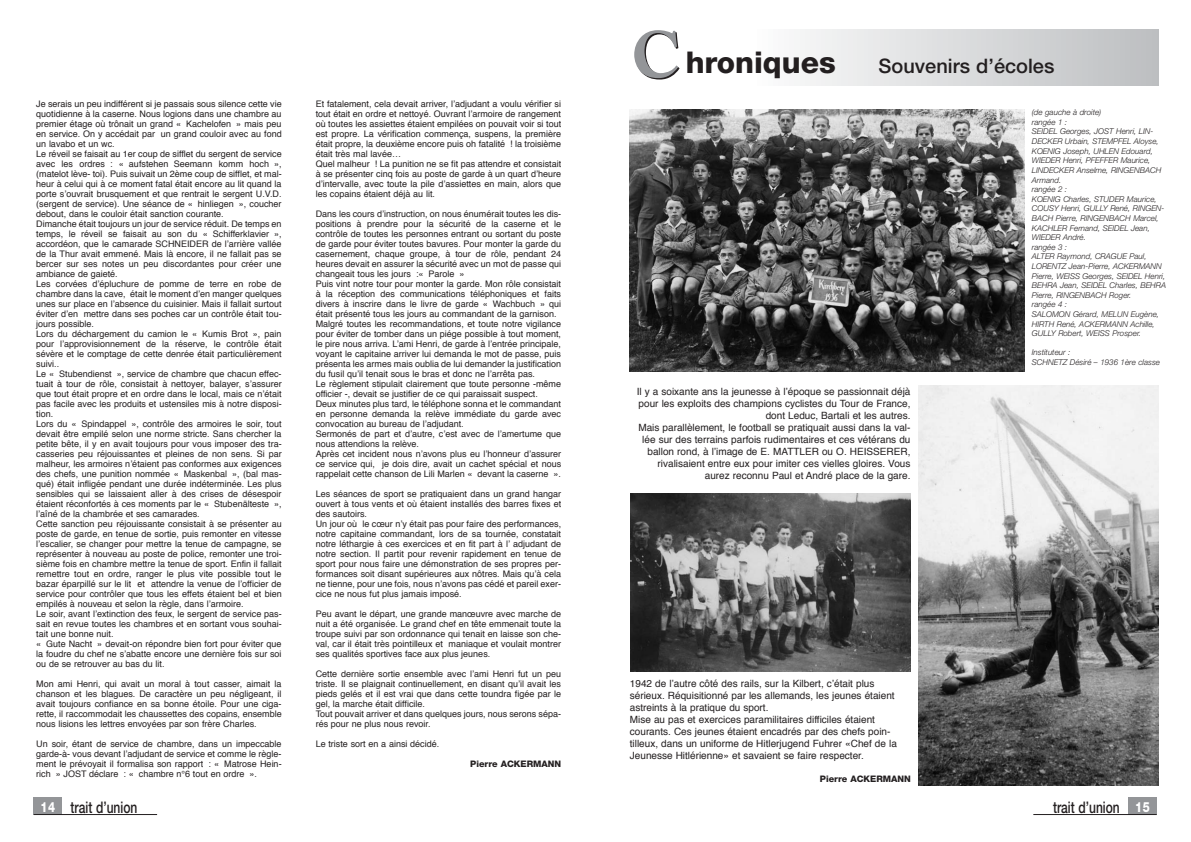
<style>
.page{position:relative;width:1191px;height:842px;background:#fff}
.page>*{position:absolute;margin:0;border:0;box-sizing:border-box;transform-origin:0 0}
.t1{font:800 30px "Helvetica Neue";color:#231f20}
.t2{font:500 20px "Helvetica Neue";color:#231f20}
.t3{font:500 16px "Helvetica Neue";color:#231f20;scale:.75 1}
.t4{font:10px/12px "Helvetica";color:#231f20;text-align:right}
.t5{font:9px/10px "Helvetica";color:#231f20}
.t6{font:800 9px "Helvetica Neue";color:#231f20}
.t7{font:italic 300 8px/9.6px "Helvetica Neue";color:#231f20}
.s1{font-family:"Adobe Caslon";font-weight:700;font-size:65px;color:#939598}
.s2{font-weight:800;font-size:14px;color:#fff}
</style>
<div class="page">
<img style="left:629px;top:110px;width:395px;height:261px">
<div style="left:1128px;top:797px;width:28px;height:17px;background:#939598"></div>
<hr style="left:1033px;top:814px;width:123px;height:1px;background:#231f20">
<div style="left:34px;top:797px;width:28px;height:17px;background:#939598"></div>
<hr style="left:34px;top:814px;width:123px;height:1px;background:#231f20">
<img style="left:918px;top:385px;width:240px;height:400px">
<img style="left:631px;top:493px;width:279px;height:178px">
<div style="left:754px;top:29px;width:404px;height:57px;background:linear-gradient(to right,#fcfcfc,#bdbfc1)"></div>
<p class="t5" style="left:36px;top:100px;width:247px">Je serais un peu indifférent si je passais sous silence cette vie quotidienne à la caserne. Nous logions dans une chambre au premier étage où trônait un grand « Kachelofen » mais peu en service. On y accédait par un grand couloir avec au fond un lavabo et un wc.<br>Le réveil se faisait au 1er coup de sifflet du sergent de service avec les ordres : « aufstehen Seemann komm hoch », (matelot lève- toi). Puis suivait un 2ème coup de sifflet, et mal&shy;heur à celui qui à ce moment fatal était encore au lit quand la porte s’ouvrait brusquement et que rentrait le sergent U.V.D. (sergent de service). Une séance de « hinliegen », coucher debout, dans le couloir était sanction courante.<br>Dimanche était toujours un jour de service réduit. De temps en temps, le réveil se faisait au son du « Schifferklavier », accordéon, que le camarade SCHNEIDER de l’arrière vallée de la Thur avait emmené. Mais là encore, il ne fallait pas se bercer sur ses notes un peu discordantes pour créer une ambiance de gaieté.<br>Les corvées d’épluchure de pomme de terre en robe de chambre dans la cave, était le moment d’en manger quelques unes sur place en l’absence du cuisinier. Mais il fallait surtout éviter d’en mettre dans ses poches car un contrôle était tou&shy;jours possible.<br>Lors du déchargement du camion le « Kumis Brot », pain pour l’approvisionnement de la réserve, le contrôle était sévère et le comptage de cette denrée était particulièrement suivi..<br>Le « Stubendienst », service de chambre que chacun effec&shy;tuait à tour de rôle, consistait à nettoyer, balayer, s’assurer que tout était propre et en ordre dans le local, mais ce n’était pas facile avec les produits et ustensiles mis à notre disposi&shy;tion.<br>Lors du « Spindappel », contrôle des armoires le soir, tout devait être empilé selon une norme stricte. Sans chercher la petite bête, il y en avait toujours pour vous imposer des tra&shy;casseries peu réjouissantes et pleines de non sens. Si par malheur, les armoires n’étaient pas conformes aux exigences des chefs, une punition nommée « Maskenbal », (bal mas&shy;qué) était infligée pendant une durée indéterminée. Les plus sensibles qui se laissaient aller à des crises de désespoir étaient réconfortés à ces moments par le « Stubenälteste », l’aîné de la chambrée et ses camarades.<br>Cette sanction peu réjouissante consistait à se présenter au poste de garde, en tenue de sortie, puis remonter en vitesse l’escalier, se changer pour mettre la tenue de campagne, se représenter à nouveau au poste de police, remonter une troi&shy;sième fois en chambre mettre la tenue de sport. Enfin il fallait remettre tout en ordre, ranger le plus vite possible tout le bazar éparpillé sur le lit et attendre la venue de l’officier de service pour contrôler que tous les effets étaient bel et bien empilés à nouveau et selon la règle, dans l’armoire.<br>Le soir, avant l’extinction des feux, le sergent de service pas&shy;sait en revue toutes les chambres et en sortant vous souhai&shy;tait une bonne nuit.<br>« Gute Nacht » devait-on répondre bien fort pour éviter que la foudre du chef ne s’abatte encore une dernière fois sur soi ou de se retrouver au bas du lit.</p>
<p class="t5" style="left:36px;top:680px;width:247px;text-align:justify">Mon ami Henri, qui avait un moral à tout casser, aimait la chanson et les blagues. De caractère un peu négligeant, il avait toujours confiance en sa bonne étoile. Pour une ciga&shy;rette, il raccommodait les chaussettes des copains, ensemble nous lisions les lettres envoyées par son frère Charles.</p>
<p class="t5" style="left:36px;top:740px;width:247px;text-align:justify">Un soir, étant de service de chambre, dans un impeccable garde-à- vous devant l’adjudant de service et comme le règle&shy;ment le prévoyait il formalisa son rapport : « Matrose Hein&shy;rich » JOST déclare : « chambre n°6 tout en ordre ».</p>
<p class="t5" style="left:316px;top:100px;width:247px">Et fatalement, cela devait arriver, l’adjudant a voulu vérifier si tout était en ordre et nettoyé. Ouvrant l’armoire de rangement où toutes les assiettes étaient empilées on pouvait voir si tout est propre. La vérification commença, suspens, la première était propre, la deuxième encore puis oh fatalité ! la troisième était très mal lavée…<br>Quel malheur ! La punition ne se fit pas attendre et consistait à se présenter cinq fois au poste de garde à un quart d’heure d’intervalle, avec toute la pile d’assiettes en main, alors que les copains étaient déjà au lit.</p>
<p class="t5" style="left:316px;top:210px;width:247px">Dans les cours d’instruction, on nous énumérait toutes les dis&shy;positions à prendre pour la sécurité de la caserne et le contrôle de toutes les personnes entrant ou sortant du poste de garde pour éviter toutes bavures. Pour monter la garde du casernement, chaque groupe, à tour de rôle, pendant 24 heures devait en assurer la sécurité avec un mot de passe qui changeait tous les jours :« Parole »<br>Puis vint notre tour pour monter la garde. Mon rôle consistait à la réception des communications téléphoniques et faits divers à inscrire dans le livre de garde « Wachbuch » qui était présenté tous les jours au commandant de la garnison.<br>Malgré toutes les recommandations, et toute notre vigilance pour éviter de tomber dans un piége possible à tout moment, le pire nous arriva. L’ami Henri, de garde à l’entrée principale, voyant le capitaine arriver lui demanda le mot de passe, puis présenta les armes mais oublia de lui demander la justification du fusil qu’il tenait sous le bras et donc ne l’arrêta pas.<br>Le règlement stipulait clairement que toute personne -même officier -, devait se justifier de ce qui paraissait suspect.<br>Deux minutes plus tard, le téléphone sonna et le commandant en personne demanda la relève immédiate du garde avec convocation au bureau de l’adjudant.<br>Sermonés de part et d’autre, c’est avec de l’amertume que nous attendions la relève.<br>Après cet incident nous n’avons plus eu l’honneur d’assurer ce service qui, je dois dire, avait un cachet spécial et nous rappelait cette chanson de Lili Marlen « devant la caserne ».</p>
<p class="t5" style="left:316px;top:490px;width:247px">Les séances de sport se pratiquaient dans un grand hangar ouvert à tous vents et où étaient installés des barres fixes et des sautoirs.<br>Un jour où le cœur n’y était pas pour faire des performances, notre capitaine commandant, lors de sa tournée, constatait notre léthargie à ces exercices et en fit part à l’ adjudant de notre section. Il partit pour revenir rapidement en tenue de sport pour nous faire une démonstration de ses propres per&shy;formances soit disant supérieures aux nôtres. Mais qu’à cela ne tienne, pour une fois, nous n’avons pas cédé et pareil exer&shy;cice ne nous fut plus jamais imposé.</p>
<p class="t5" style="left:316px;top:610px;width:247px;text-align:justify">Peu avant le départ, une grande manœuvre avec marche de nuit a été organisée. Le grand chef en tête emmenait toute la troupe suivi par son ordonnance qui tenait en laisse son che&shy;val, car il était très pointilleux et maniaque et voulait montrer ses qualités sportives face aux plus jeunes.</p>
<p class="t5" style="left:316px;top:670px;width:247px">Cette dernière sortie ensemble avec l’ami Henri fut un peu triste. Il se plaignait continuellement, en disant qu’il avait les pieds gelés et il est vrai que dans cette toundra figée par le gel, la marche était difficile.<br>Tout pouvait arriver et dans quelques jours, nous serons sépa&shy;rés pour ne plus nous revoir.</p>
<p class="t5" style="left:316px;top:740px;width:125px">Le triste sort en a ainsi décidé.</p>
<p class="t6" style="left:470px;top:761px;width:92px">Pierre ACKERMANN</p>
<h1 class="t1" style="left:631px;top:52px;width:206px"><span class="s1">C</span> hroniques</h1>
<h2 class="t2" style="left:878px;top:58px;width:177px">Souvenirs d’écoles</h2>
<p class="t7" style="left:1031px;top:108px;width:136px">(de gauche à droite)<br>rangée 1 :<br>SEIDEL Georges, JOST Henri, LIN-<br>DECKER Urbain, STEMPFEL Aloyse,<br>KOENIG Joseph, UHLEN Edouard,<br>WIEDER Henri, PFEFFER Maurice,<br>LINDECKER Anselme, RINGENBACH<br>Armand.<br>rangée 2 :<br>KOENIG Charles, STUDER Maurice,<br>COUSY Henri, GULLY René, RINGEN-<br>BACH Pierre, RINGENBACH Marcel,<br>KACHLER Fernand, SEIDEL Jean,<br>WIEDER André.<br>rangée 3 :<br>ALTER Raymond, CRAGUE Paul,<br>LORENTZ Jean-Pierre, ACKERMANN<br>Pierre, WEISS Georges, SEIDEL Henri,<br>BEHRA Jean, SEIDEL Charles, BEHRA<br>Pierre, RINGENBACH Roger.<br>rangée 4 :<br>SALOMON Gérard, MELUN Eugène,<br>HIRTH René, ACKERMANN Achille,<br>GULLY Robert, WEISS Prosper.</p>
<p class="t7" style="left:1031px;top:348px;width:130px">Instituteur :<br>SCHNETZ Désiré – 1936 1ère classe</p>
<p class="t4" style="left:636px;top:386px;width:275px">Il y a soixante ans la jeunesse à l’époque se passionnait déjà pour les exploits des champions cyclistes du Tour de France, dont Leduc, Bartali et les autres.<br>Mais parallèlement, le football se pratiquait aussi dans la val&shy;lée sur des terrains parfois rudimentaires et ces vétérans du ballon rond, à l’image de E. MATTLER ou O. HEISSERER, rivalisaient entre eux pour imiter ces vielles gloires. Vous aurez reconnu Paul et André place de la gare.</p>
<p class="t4" style="left:630px;top:678px;width:268px;text-align:left">1942 de l’autre côté des rails, sur la Kilbert, c’était plus sérieux. Réquisitionné par les allemands, les jeunes étaient astreints à la pratique du sport.<br>Mise au pas et exercices paramilitaires difficiles étaient courants. Ces jeunes étaient encadrés par des chefs poin&shy;tilleux, dans un uniforme de Hitlerjugend Fuhrer «Chef de la Jeunesse Hitlérienne» et savaient se faire respecter.</p>
<p class="t6" style="left:820px;top:776px;width:92px">Pierre ACKERMANN</p>
<h3 class="t3" style="left:41px;top:801px;width:131px"><span class="s2">14</span> trait d’union</h3>
<h3 class="t3" style="left:1053px;top:801px;width:131px">trait d’union <span class="s2">15</span></h3>
</div>
